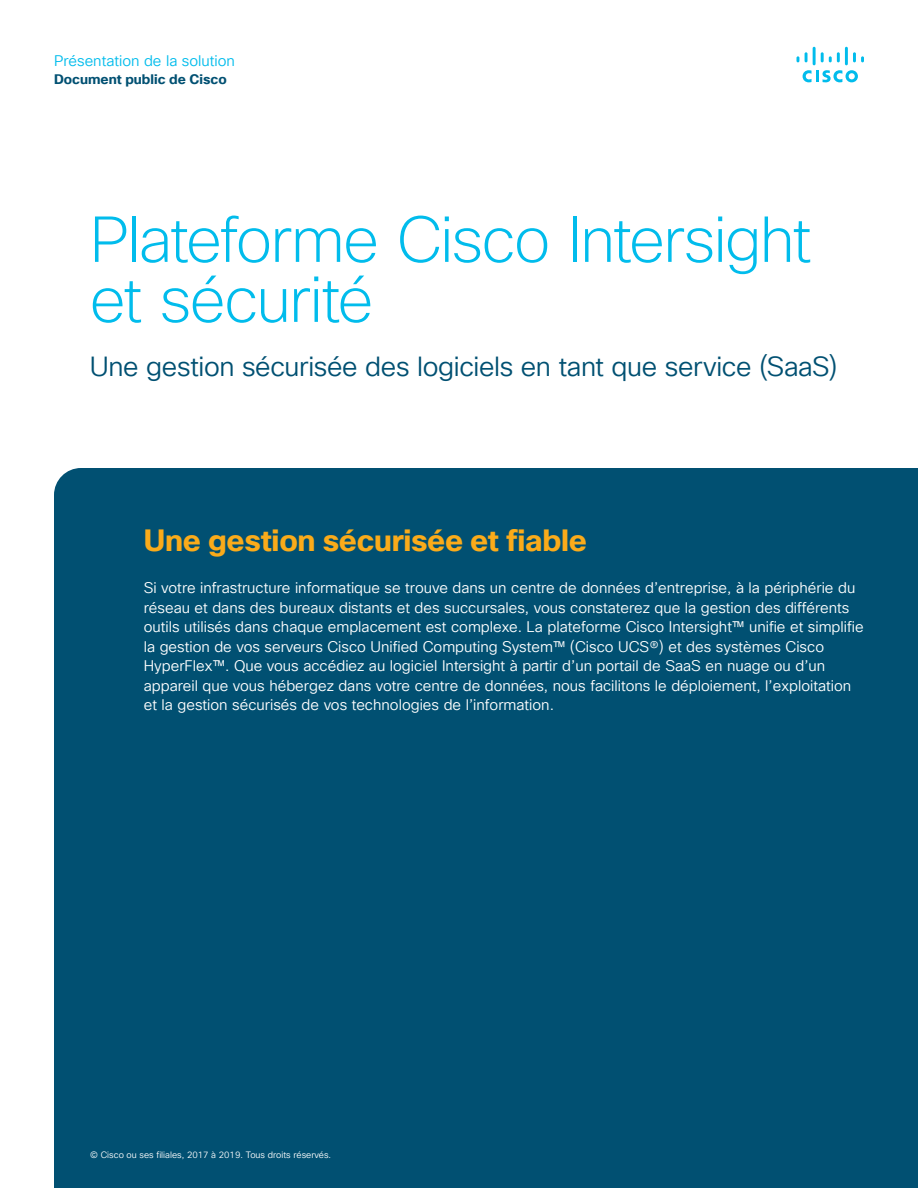
<style>
.page{position:relative;width:918px;height:1188px;background:#fff}
.page>*{position:absolute;margin:0;border:0;box-sizing:border-box;transform-origin:0 0}
.Title_Headline{font:200 63px/60px "Cisco Sans TT";letter-spacing:-.03em;color:#01bcec}
.Intro_Heading{font:700 30px "Cisco Sans TT";letter-spacing:-.01em;color:#faab1a}
.Title_Subhead{font:27px "Cisco Sans TT Light";letter-spacing:-.015em;color:#015072}
.Body_White{font:15px/19.5px "Cisco Sans TT Light";color:#fff}
.t1{font:15px "Cisco Sans TT Light";color:#01bcec}
.t2{font:700 13.5px "Cisco Sans TT";color:#015072}
.t3{font:9px "Cisco Sans TT Light";color:#fff}
</style>
<div class="page">
<svg style="left:803px;top:70px;width:55px;height:12px"></svg>
<svg style="left:797px;top:56px;width:2px;height:6px"></svg>
<svg style="left:805px;top:52px;width:3px;height:10px"></svg>
<hr style="left:813px;top:47px;width:3px;height:18px;background:#01bcec">
<svg style="left:821px;top:52px;width:19px;height:10px"></svg>
<hr style="left:845px;top:47px;width:3px;height:18px;background:#01bcec">
<svg style="left:853px;top:52px;width:11px;height:10px"></svg>
<div style="left:54px;top:468px;width:864px;height:720px;background:#015072"></div>
<p class="t1" style="left:54px;top:51px;width:183px">Présentation de la solution</p>
<p class="t2" style="left:54px;top:70px;width:174px">Document public de Cisco</p>
<p class="Title_Headline" style="left:90px;top:212px;width:723px">Plateforme Cisco Intersight et sécurité</p>
<p class="Title_Subhead" style="left:90px;top:349px;width:749px">Une gestion sécurisée des logiciels en tant que service (SaaS)</p>
<p class="Intro_Heading" style="left:144px;top:521px;width:445px">Une gestion sécurisée et fiable</p>
<p class="Body_White" style="left:144px;top:579px;width:721px">Si votre infrastructure informatique se trouve dans un centre de données d’entreprise, à la périphérie du réseau et dans des bureaux distants et des succursales, vous constaterez que la gestion des différents outils utilisés dans chaque emplacement est complexe. La plateforme Cisco Intersight™ unifie et simplifie la gestion de vos serveurs Cisco Unified Computing System™ (Cisco UCS®) et des systèmes Cisco HyperFlex™. Que vous accédiez au logiciel Intersight à partir d’un portail de SaaS en nuage ou d’un appareil que vous hébergez dans votre centre de données, nous facilitons le déploiement, l’exploitation et la gestion sécurisés de vos technologies de l’information.</p>
<p class="t3" style="left:90px;top:1149px;width:242px">© Cisco ou ses filiales, 2017 à 2019. Tous droits réservés.</p>
</div>
